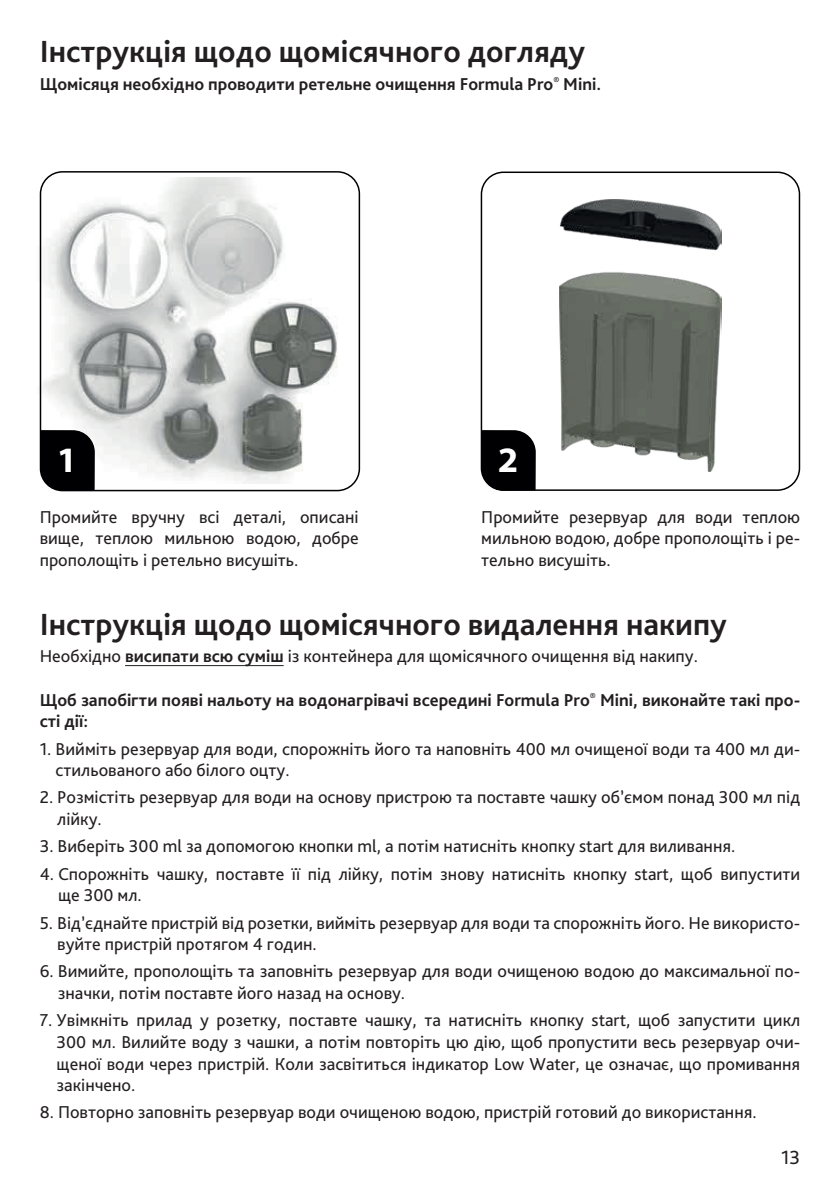
<style>
.page{position:relative;width:840px;height:1191px;background:#fff}
.page>*{position:absolute;margin:0;border:0;box-sizing:border-box;transform-origin:0 0}
.t1{font:700 35.8px "Myriad Pro";color:#fff}
.t2{font:700 32px "Bliss Pro";color:#231f20}
.t3{font:20px "Bliss Pro";color:#231f20}
.t4{font:18px/21.6px "Bliss Pro";color:#231f20}
.t5{font:700 18px/21.6px "Bliss Pro";color:#231f20}
.s1{font-weight:700}
</style>
<div class="page">
<img style="left:39px;top:178px;width:322px;height:305px">
<div style="left:40px;top:171px;width:320px;height:320px;border:2px solid #000002;border-radius:22px"></div>
<div style="left:480px;top:171px;width:319px;height:320px;border:2px solid #000002;border-radius:22px"></div>
<svg style="left:40px;top:430px;width:55px;height:60px;background:#101011"></svg>
<svg style="left:481px;top:430px;width:54px;height:60px;background:#0e0e10"></svg>
<img style="left:559px;top:199px;width:162px;height:272px">
<hr style="left:125px;top:665px;width:158px;height:1px;background:#231f20">
<h2 class="t2" style="left:40px;top:32px;width:546px">Інструкція щодо щомісячного догляду</h2>
<p class="t5" style="left:40px;top:72px;width:562px">Щомісяця необхідно проводити ретельне очищення Formula Pro<sup>®</sup> Mini.</p>
<h1 class="t1" style="left:57px;top:436px;width:22px">1</h1>
<h1 class="t1" style="left:497px;top:436px;width:22px">2</h1>
<p class="t4" style="left:40px;top:505px;width:320px;text-align:justify">Промийте вручну всі деталі, описані вище, теплою мильною водою, добре прополощіть і ретельно висушіть.</p>
<p class="t4" style="left:481px;top:505px;width:320px;text-align:justify">Промийте резервуар для води теплою мильною водою, добре прополощіть і ре&shy;тельно висушіть.</p>
<h2 class="t2" style="left:40px;top:604px;width:688px">Інструкція щодо щомісячного видалення накипу</h2>
<p class="t4" style="left:40px;top:645px;width:659px">Необхідно <span class="s1">висипати всю суміш</span> із контейнера для щомісячного очищення від накипу.</p>
<p class="t5" style="left:40px;top:688px;width:761px">Щоб запобігти появі нальоту на водонагрівачі всередині Formula Pro<sup>®</sup> Mini, виконайте такі про&shy;сті дії:</p>
<p class="t4" style="left:56px;top:737px;width:745px;text-indent:-16px">1. Вийміть резервуар для води, спорожніть його та наповніть 400 мл очищеної води та 400 мл ди&shy;стильованого або білого оцту.</p>
<p class="t4" style="left:57px;top:786px;width:744px;text-indent:-18px">2. Розмістіть резервуар для води на основу пристрою та поставте чашку об’ємом понад 300 мл під лійку.</p>
<p class="t4" style="left:40px;top:835px;width:696px">3. Виберіть 300 ml за допомогою кнопки ml, а потім натисніть кнопку start для виливання.</p>
<p class="t4" style="left:58px;top:862px;width:743px;text-indent:-18px">4. Спорожніть чашку, поставте її під лійку, потім знову натисніть кнопку start, щоб випустити ще 300 мл.</p>
<p class="t4" style="left:57px;top:911px;width:744px;text-indent:-17px">5. Від’єднайте пристрій від розетки, вийміть резервуар для води та спорожніть його. Не використо&shy;вуйте пристрій протягом 4 годин.</p>
<p class="t4" style="left:58px;top:960px;width:743px;text-indent:-18px">6. Вимийте, прополощіть та заповніть резервуар для води очищеною водою до максимальної по&shy;значки, потім поставте його назад на основу.</p>
<p class="t4" style="left:57px;top:1009px;width:744px;text-align:justify;text-indent:-17px">7. Увімкніть прилад у розетку, поставте чашку, та натисніть кнопку start, щоб запустити цикл 300 мл. Вилийте воду з чашки, а потім повторіть цю дію, щоб пропустити весь резервуар очи&shy;щеної води через пристрій. Коли засвітиться індикатор Low Water, це означає, що промивання закінчено.</p>
<p class="t4" style="left:40px;top:1101px;width:718px">8. Повторно заповніть резервуар води очищеною водою, пристрій готовий до використання.</p>
<p class="t3" style="left:780px;top:1145px;width:21px">13</p>
</div>
